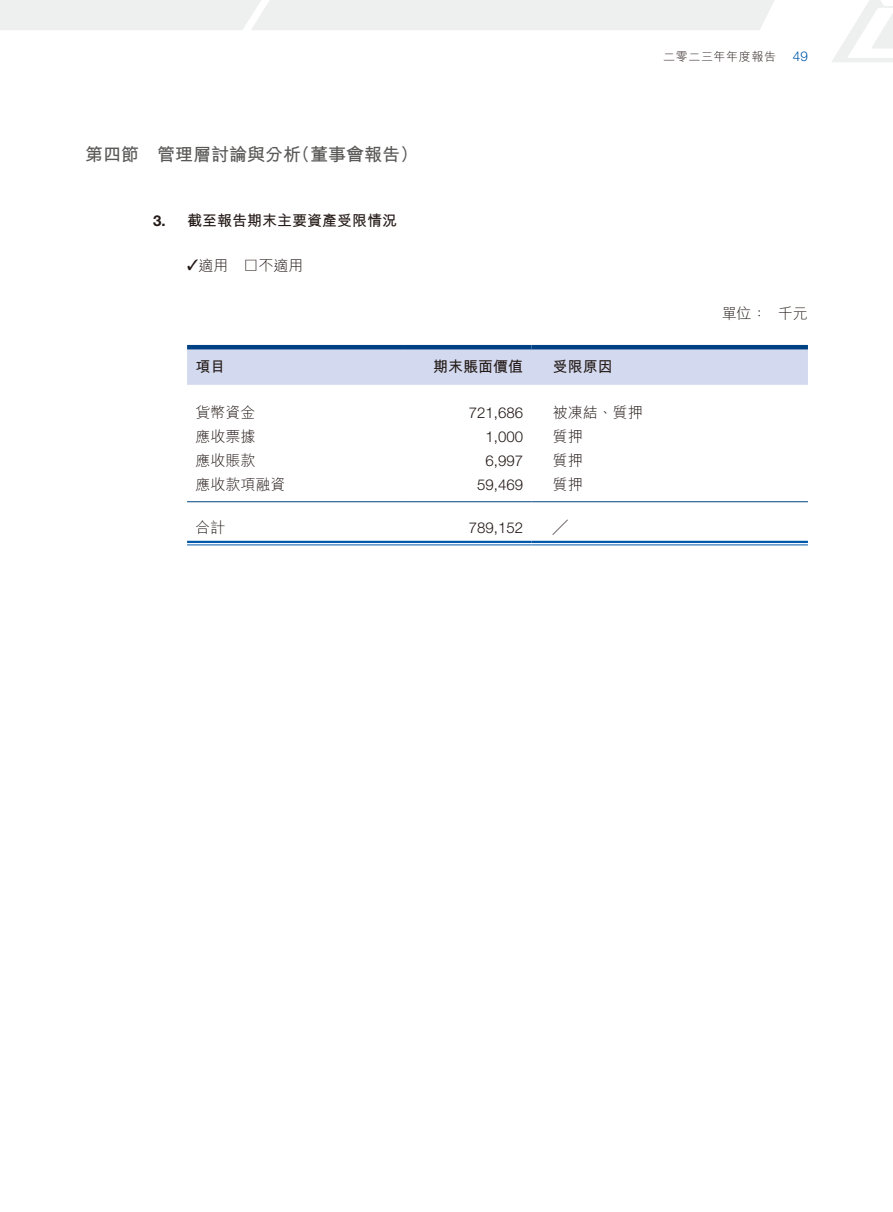
<style>
.page{position:relative;width:893px;height:1212px;background:#fff}
.page>*{position:absolute;margin:0;border:0;box-sizing:border-box;transform-origin:0 0}
.t1{font:18px "M Hei HK Bold E Ten B5 H";color:#595857}
.t2{font:15px "M Hei HK Light E Ten B5 H";color:#231916}
.t3{font:300 15px "Helvetica Neue LT Std";color:#231916}
.t4{font:15px "M Hei HK Bold E Ten B5 H";color:#231916}
.t5{font:300 13.5px "Helvetica Neue LT Std";color:#0059aa}
.t6{font:12px "M Hei HK Light E Ten B5 H";letter-spacing:.05em;color:#231916}
.s1{font-family:"Helvetica Neue LT Std";font-weight:700}
</style>
<div class="page">
<svg style="left:832px;top:0;width:61px;height:62px"></svg>
<div style="left:0;top:0;width:774px;height:30px;background:#eeefef"></div>
<div style="left:187px;top:349px;width:621px;height:36px;background:#d3daef"></div>
<hr style="left:187px;top:345px;width:217px;height:4px;background:#004183">
<hr style="left:531px;top:345px;width:277px;height:4px;background:#004183">
<hr style="left:404px;top:345px;width:127px;height:4px;background:#004183">
<hr style="left:187px;top:501px;width:217px;height:1px;background:#004183">
<hr style="left:404px;top:501px;width:127px;height:1px;background:#004183">
<hr style="left:531px;top:501px;width:277px;height:1px;background:#004183">
<hr style="left:187px;top:541px;width:217px;height:2px;background:#0059aa">
<hr style="left:187px;top:544px;width:217px;height:1px;background:#0059aa">
<hr style="left:404px;top:541px;width:127px;height:2px;background:#0059aa">
<hr style="left:404px;top:544px;width:127px;height:1px;background:#0059aa">
<hr style="left:531px;top:541px;width:277px;height:2px;background:#0059aa">
<hr style="left:531px;top:544px;width:277px;height:1px;background:#0059aa">
<p class="t6" style="left:663px;top:52px;width:114px">二零二三年年度報告</p>
<p class="t5" style="left:793px;top:52px;width:17px">49</p>
<p class="t1" style="left:85px;top:147px;width:334px">第四節 管理層討論與分析（董事會報告）</p>
<p class="t4" style="left:153px;top:215px;width:245px"><span class="s1">3.</span> 截至報告期末主要資產受限情況</p>
<p class="t2" style="left:187px;top:260px;width:118px">✓適用 □不適用</p>
<p class="t4" style="left:196px;top:361px;width:31px">項目</p>
<p class="t4" style="left:433px;top:361px;width:91px">期末賬面價值</p>
<p class="t4" style="left:553px;top:361px;width:61px">受限原因</p>
<p class="t2" style="left:196px;top:406px;width:61px">貨幣資金</p>
<p class="t3" style="left:469px;top:407px;width:56px">721,686</p>
<p class="t2" style="left:553px;top:406px;width:91px">被凍結、質押</p>
<p class="t2" style="left:196px;top:430px;width:61px">應收票據</p>
<p class="t3" style="left:485px;top:431px;width:39px">1,000</p>
<p class="t2" style="left:553px;top:430px;width:31px">質押</p>
<p class="t2" style="left:196px;top:454px;width:61px">應收賬款</p>
<p class="t3" style="left:485px;top:455px;width:39px">6,997</p>
<p class="t2" style="left:553px;top:454px;width:31px">質押</p>
<p class="t2" style="left:196px;top:478px;width:91px">應收款項融資</p>
<p class="t3" style="left:477px;top:479px;width:47px">59,469</p>
<p class="t2" style="left:553px;top:478px;width:31px">質押</p>
<p class="t2" style="left:196px;top:521px;width:31px">合計</p>
<p class="t3" style="left:469px;top:522px;width:56px">789,152</p>
<p class="t2" style="left:553px;top:521px;width:16px">╱</p>
<p class="t2" style="left:722px;top:308px;width:88px">單位： 千元</p>
</div>
